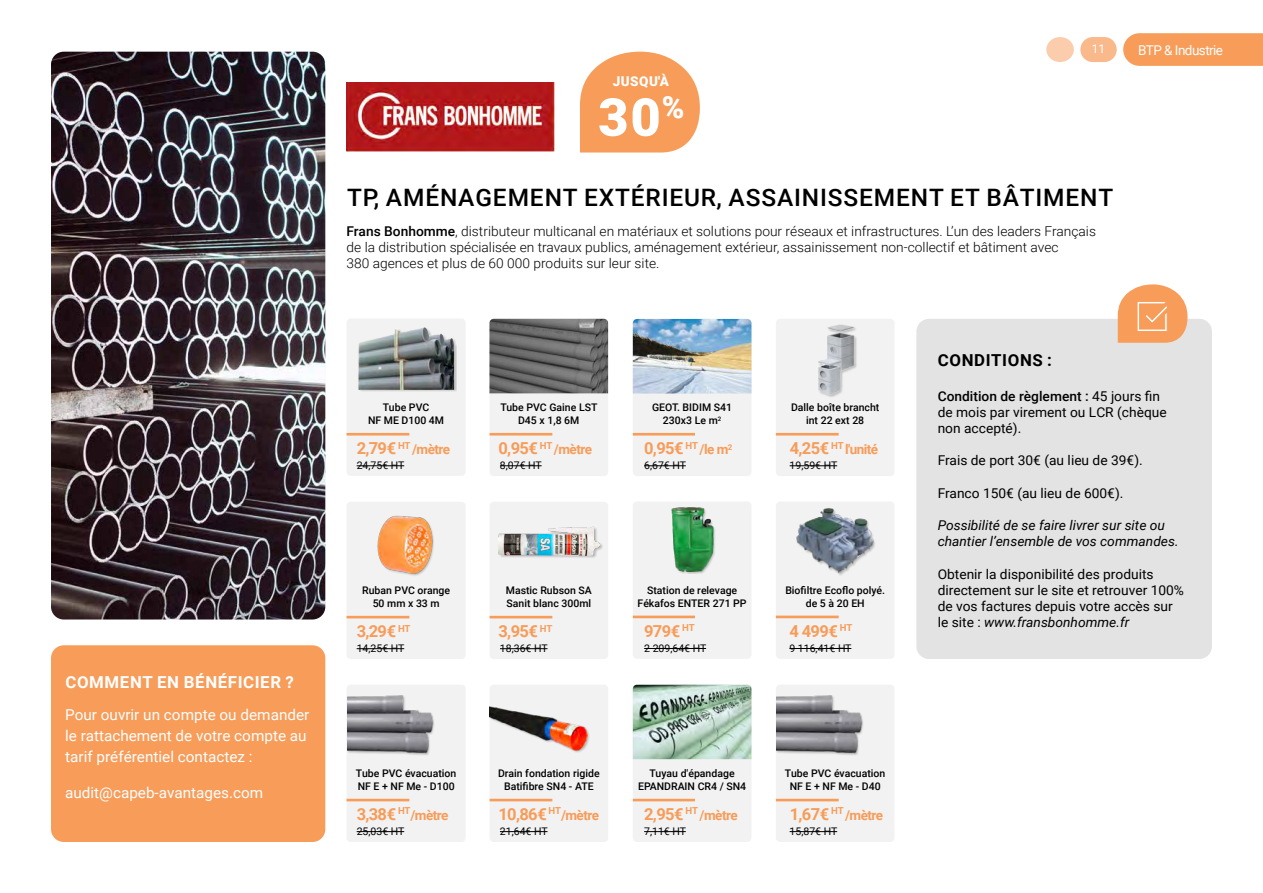
<style>
.page{position:relative;width:1263px;height:893px;background:#fff}
.page>*{position:absolute;margin:0;border:0;box-sizing:border-box;transform-origin:0 0}
.t1{font:900 52.5px "Roboto";color:#fff}
.t2{font:500 24px "Roboto";letter-spacing:.035em;color:#000}
.t3{font:700 16.5px "Roboto";letter-spacing:-.04em;color:#f79c59}
.t4{font:700 16.5px "Roboto";letter-spacing:.035em;color:#fff}
.t5{font:700 16.5px "Roboto";letter-spacing:.035em;color:#000}
.t6{font:15px/21px "Roboto";color:#fff}
.t7{font:300 13.5px/16.2px "Roboto";color:#000}
.t8{font:13.5px/16.2px "Roboto";color:#000}
.t9{font:700 13.5px "Roboto";letter-spacing:-.04em;color:#f79c59}
.t10{font:italic 13.5px/16.2px "Roboto";color:#000}
.t11{font:13.5px "Roboto";letter-spacing:-.04em;color:#fff}
.t12{font:900 13.5px "Roboto";letter-spacing:.035em;color:#fff}
.t13{font:12px "Roboto";color:#fff}
.t14{font:500 10.5px/12.6px "Roboto";color:#000;text-align:center}
.t15{font:10.5px "Roboto";color:#000}
.s1{font-weight:500}
.s2{font-size:16.5px}
.s3{font-size:13.5px}
.s4{font-style:italic}
</style>
<div class="page">
<svg style="left:1123px;top:33px;width:140px;height:33px;background:#f79f5f"></svg>
<div style="left:1046px;top:37px;width:28px;height:25px;background:#fbcdac;border-radius:50%"></div>
<div style="left:1080px;top:37px;width:37px;height:25px;background:#f9b98b;border-radius:13px"></div>
<div style="left:347px;top:685px;width:119px;height:157px;background:#f2f2f2;border-radius:4px"></div>
<div style="left:490px;top:685px;width:118px;height:157px;background:#f2f2f2;border-radius:4px"></div>
<div style="left:633px;top:685px;width:118px;height:157px;background:#f2f2f2;border-radius:4px"></div>
<div style="left:776px;top:685px;width:118px;height:157px;background:#f2f2f2;border-radius:4px"></div>
<hr style="left:347px;top:799px;width:62px;height:2px;background:#f79c59">
<hr style="left:490px;top:799px;width:62px;height:2px;background:#f79c59">
<hr style="left:633px;top:799px;width:62px;height:2px;background:#f79c59">
<hr style="left:776px;top:799px;width:63px;height:2px;background:#f79c59">
<div style="left:51px;top:645px;width:274px;height:197px;background:#f79c59;border-radius:13px"></div>
<div style="left:347px;top:318px;width:119px;height:158px;background:#f2f2f2;border-radius:4px"></div>
<div style="left:490px;top:319px;width:118px;height:157px;background:#f2f2f2;border-radius:4px"></div>
<div style="left:633px;top:319px;width:118px;height:157px;background:#f2f2f2;border-radius:4px"></div>
<div style="left:776px;top:319px;width:118px;height:157px;background:#f2f2f2;border-radius:4px"></div>
<hr style="left:347px;top:433px;width:62px;height:3px;background:#f79c59">
<hr style="left:490px;top:433px;width:62px;height:3px;background:#f79c59">
<hr style="left:633px;top:433px;width:62px;height:3px;background:#f79c59">
<hr style="left:776px;top:433px;width:63px;height:3px;background:#f79c59">
<div style="left:347px;top:502px;width:119px;height:157px;background:#f2f2f2;border-radius:4px"></div>
<hr style="left:347px;top:616px;width:62px;height:2px;background:#f79c59">
<div style="left:490px;top:502px;width:118px;height:157px;background:#f2f2f2;border-radius:4px"></div>
<hr style="left:490px;top:616px;width:62px;height:2px;background:#f79c59">
<div style="left:633px;top:501px;width:118px;height:158px;background:#f2f2f2;border-radius:4px"></div>
<hr style="left:633px;top:616px;width:62px;height:2px;background:#f79c59">
<div style="left:776px;top:501px;width:118px;height:158px;background:#f2f2f2;border-radius:4px"></div>
<hr style="left:776px;top:616px;width:63px;height:2px;background:#f79c59">
<img style="left:51px;top:52px;width:274px;height:567px">
<div style="left:916px;top:319px;width:296px;height:340px;background:#e3e3e3;border-radius:13px"></div>
<hr style="left:789px;top:648px;width:62px;height:1px;background:#000">
<hr style="left:644px;top:648px;width:62px;height:1px;background:#000">
<hr style="left:500px;top:648px;width:47px;height:1px;background:#000">
<hr style="left:357px;top:648px;width:47px;height:1px;background:#000">
<hr style="left:357px;top:465px;width:47px;height:1px;background:#000">
<hr style="left:500px;top:465px;width:42px;height:1px;background:#000">
<hr style="left:644px;top:465px;width:42px;height:1px;background:#000">
<hr style="left:790px;top:465px;width:47px;height:1px;background:#000">
<hr style="left:357px;top:831px;width:47px;height:1px;background:#000">
<hr style="left:500px;top:831px;width:47px;height:1px;background:#000">
<hr style="left:644px;top:831px;width:42px;height:1px;background:#000">
<hr style="left:790px;top:831px;width:47px;height:1px;background:#000">
<div style="left:358px;top:328px;width:99px;height:64px;background:#000;opacity:.22"></div>
<img style="left:358px;top:327px;width:99px;height:62px">
<svg style="left:1118px;top:284px;width:69px;height:59px;background:#f7ad77"></svg>
<img style="left:818px;top:324px;width:39px;height:73px">
<img style="left:377px;top:515px;width:57px;height:61px">
<div style="left:498px;top:527px;width:105px;height:32px;background:#000;opacity:.22"></div>
<img style="left:498px;top:527px;width:102px;height:29px">
<svg style="left:580px;top:52px;width:120px;height:101px;background:#f8a96f"></svg>
<img style="left:346px;top:82px;width:208px;height:69px">
<img style="left:489px;top:319px;width:119px;height:74px">
<img style="left:633px;top:319px;width:118px;height:74px">
<div style="left:671px;top:507px;width:45px;height:67px;background:#000;opacity:.22"></div>
<img style="left:671px;top:507px;width:45px;height:64px">
<div style="left:797px;top:508px;width:79px;height:68px;background:#000;opacity:.22"></div>
<img style="left:796px;top:508px;width:78px;height:68px">
<img style="left:347px;top:695px;width:87px;height:60px">
<div style="left:489px;top:706px;width:101px;height:47px;background:#000;opacity:.22"></div>
<img style="left:490px;top:706px;width:98px;height:47px">
<img style="left:633px;top:685px;width:118px;height:74px">
<img style="left:776px;top:695px;width:87px;height:60px">
<h3 class="t4" style="left:65px;top:671px;width:230px">COMMENT EN BÉNÉFICIER ?</h3>
<h3 class="t6" style="left:65px;top:703px;width:246px">Pour ouvrir un compte ou demander le rattachement de votre compte au tarif préférentiel contactez :</h3>
<h3 class="t6" style="left:65px;top:781px;width:200px">audit@capeb-avantages.com</h3>
<p class="t12" style="left:613px;top:72px;width:58px">JUSQU'À</p>
<h1 class="t1" style="left:598px;top:80px;width:88px">30<sup>%</sup></h1>
<p class="t13" style="left:1092px;top:41px;width:15px">11</p>
<p class="t11" style="left:1138px;top:41px;width:86px">BTP &amp; Industrie</p>
<h2 class="t2" style="left:347px;top:180px;width:768px">TP, AMÉNAGEMENT EXTÉRIEUR, ASSAINISSEMENT ET BÂTIMENT</h2>
<p class="t7" style="left:347px;top:223px;width:751px"><span class="s1">Frans Bonhomme</span>, distributeur multicanal en matériaux et solutions pour réseaux et infrastructures. L’un des leaders Français de la distribution spécialisée en travaux publics, aménagement extérieur, assainissement non-collectif et bâtiment avec<br>380 agences et plus de 60 000 produits sur leur site.</p>
<p class="t14" style="left:368px;top:401px;width:78px">Tube PVC<br>NF ME D100 4M</p>
<p class="t14" style="left:500px;top:401px;width:99px">Tube PVC Gaine LST<br>D45 x 1,8 6M</p>
<p class="t14" style="left:652px;top:401px;width:81px">GEOT. BIDIM S41<br>230x3 Le m<sup>2</sup></p>
<p class="t14" style="left:791px;top:401px;width:90px">Dalle boîte brancht int 22 ext 28</p>
<p class="t9" style="left:357px;top:440px;width:95px"><span class="s2">2,79€</span> <sup>HT</sup> /mètre</p>
<p class="t9" style="left:498px;top:440px;width:95px"><span class="s2">0,95€</span> <sup>HT</sup> /mètre</p>
<p class="t15" style="left:500px;top:458px;width:43px">8,07€ HT</p>
<p class="t15" style="left:644px;top:458px;width:43px">6,67€ HT</p>
<h3 class="t3" style="left:644px;top:437px;width:90px">0,95€ <sup>HT</sup> <span class="s3">/le m</span><sup>2</sup></h3>
<p class="t15" style="left:357px;top:458px;width:49px">24,75€ HT</p>
<p class="t9" style="left:790px;top:440px;width:90px"><span class="s2">4,25€</span> <sup>HT</sup> l'unité</p>
<p class="t15" style="left:790px;top:458px;width:49px">19,59€ HT</p>
<p class="t14" style="left:362px;top:584px;width:90px">Ruban PVC orange<br>50 mm x 33 m</p>
<p class="t14" style="left:506px;top:584px;width:88px;text-align:left">Mastic Rubson SA<br>Sanit blanc 300ml</p>
<p class="t14" style="left:637px;top:584px;width:111px">Station de relevage<br>Fékafos ENTER 271 PP</p>
<p class="t14" style="left:785px;top:584px;width:101px">Biofiltre Ecoflo polyé. de 5 à 20 EH</p>
<h3 class="t3" style="left:357px;top:620px;width:55px">3,29€ <sup>HT</sup></h3>
<h3 class="t3" style="left:498px;top:620px;width:55px">3,95€ <sup>HT</sup></h3>
<h3 class="t3" style="left:644px;top:619px;width:52px">979€ <sup>HT</sup></h3>
<h3 class="t3" style="left:789px;top:619px;width:64px">4 499€ <sup>HT</sup></h3>
<p class="t15" style="left:357px;top:641px;width:49px">14,25€ HT</p>
<p class="t15" style="left:500px;top:641px;width:49px">18,36€ HT</p>
<p class="t15" style="left:644px;top:641px;width:64px">2 209,64€ HT</p>
<p class="t15" style="left:789px;top:641px;width:64px">9 116,41€ HT</p>
<p class="t14" style="left:356px;top:767px;width:102px;text-align:left">Tube PVC évacuation<br>NF E + NF Me - D100</p>
<p class="t14" style="left:498px;top:767px;width:103px">Drain fondation rigide<br>Batifibre SN4 - ATE</p>
<p class="t14" style="left:638px;top:767px;width:110px">Tuyau d'épandage<br>EPANDRAIN CR4 / SN4</p>
<p class="t14" style="left:785px;top:767px;width:102px">Tube PVC évacuation<br>NF E + NF Me - D40</p>
<p class="t9" style="left:357px;top:806px;width:93px"><span class="s2">3,38€</span> <sup>HT</sup>/mètre</p>
<p class="t15" style="left:357px;top:824px;width:49px">25,03€ HT</p>
<h3 class="t3" style="left:498px;top:802px;width:102px">10,86€ <sup>HT</sup><span class="s3">/mètre</span></h3>
<p class="t9" style="left:644px;top:806px;width:95px"><span class="s2">2,95€</span> <sup>HT</sup> /mètre</p>
<p class="t15" style="left:644px;top:824px;width:43px">7,11€ HT</p>
<p class="t15" style="left:790px;top:824px;width:49px">15,87€ HT</p>
<p class="t9" style="left:790px;top:806px;width:95px"><span class="s2">1,67€</span> <sup>HT</sup> /mètre</p>
<p class="t15" style="left:500px;top:824px;width:49px">21,64€ HT</p>
<h3 class="t5" style="left:938px;top:349px;width:116px">CONDITIONS :</h3>
<p class="t8" style="left:938px;top:387px;width:231px"><span class="s1">Condition de règlement :</span> 45 jours fin de mois par virement ou LCR (chèque non accepté).</p>
<p class="t8" style="left:938px;top:452px;width:207px">Frais de port 30€ (au lieu de 39€).</p>
<p class="t8" style="left:938px;top:484px;width:187px">Franco 150€ (au lieu de 600€).</p>
<p class="t10" style="left:938px;top:517px;width:242px">Possibilité de se faire livrer sur site ou chantier l’ensemble de vos commandes.</p>
<p class="t8" style="left:938px;top:565px;width:248px">Obtenir la disponibilité des produits directement sur le site et retrouver 100% de vos factures depuis votre accès sur le site : <span class="s4">www.fransbonhomme.fr</span></p>
</div>
